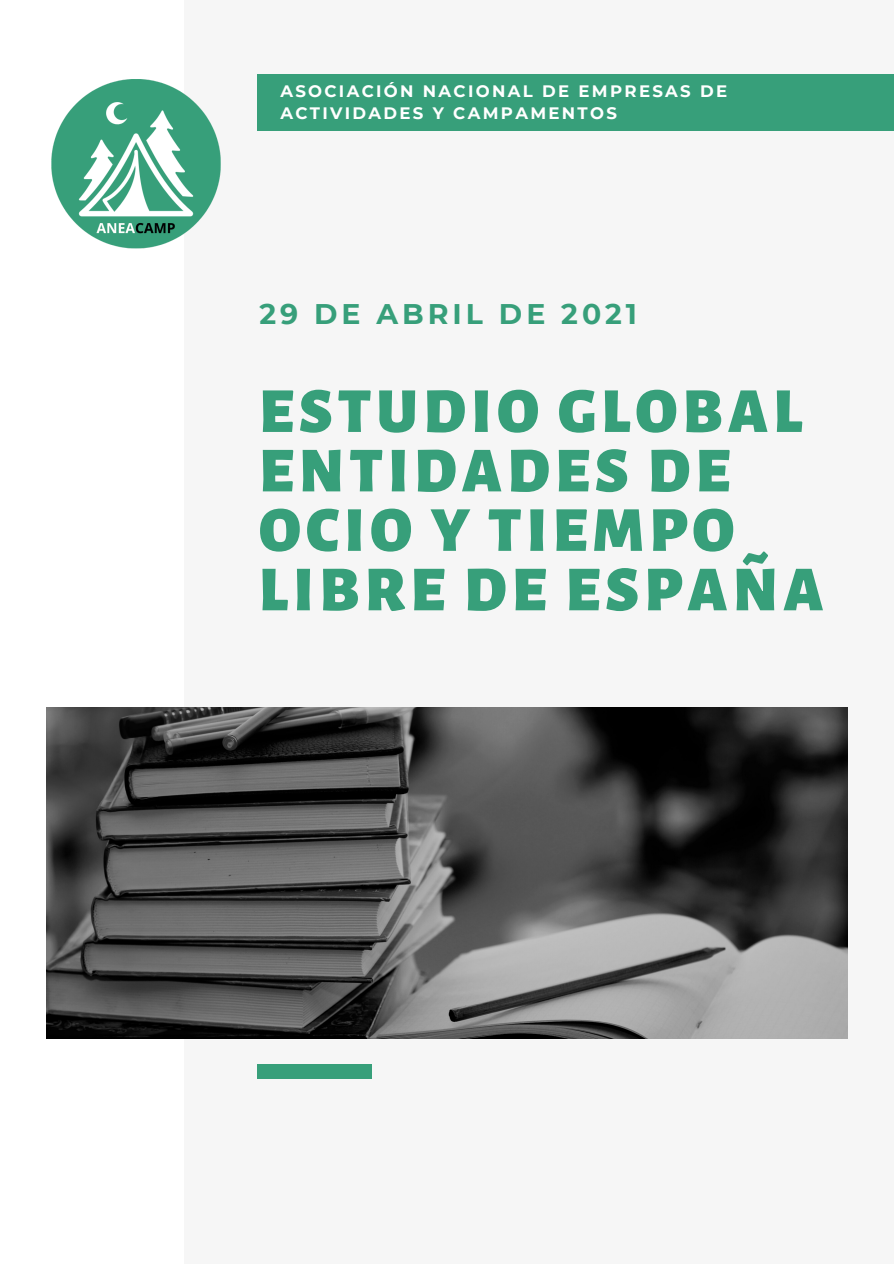
<style>
.page{position:relative;width:894px;height:1264px;background:#fff}
.page>*{position:absolute;margin:0;border:0;box-sizing:border-box;transform-origin:0 0}
.t1{font:900 64.05px/59.4px "Alegreya Sans";letter-spacing:.08em;color:#379f7a}
.t2{font:700 28.35px "Montserrat";letter-spacing:.14em;color:#379f7a}
.t3{font:700 16.5px/22.5px "Montserrat";letter-spacing:.14em;color:#fff}
</style>
<div class="page">
<div style="left:0;top:0;width:893px;height:1263px;background:#f6f6f6"></div>
<div style="left:0;top:0;width:184px;height:1263px;background:#fff"></div>
<img style="left:47px;top:707px;width:800px;height:331px">
<div style="left:257px;top:1064px;width:115px;height:14px;background:#379f7a"></div>
<div style="left:257px;top:74px;width:636px;height:56px;background:#379f7a"></div>
<img style="left:51px;top:79px;width:170px;height:170px">
<p class="t3" style="left:280px;top:79px;width:448px">ASOCIACIÓN NACIONAL DE EMPRESAS DE<br>ACTIVIDADES Y CAMPAMENTOS</p>
<p class="t2" style="left:259px;top:297px;width:379px">29 DE ABRIL DE 2021</p>
<p class="t1" style="left:259px;top:383px;width:566px">ESTUDIO GLOBAL<br>ENTIDADES DE<br>OCIO Y TIEMPO<br>LIBRE DE ESPAÑA</p>
</div>
